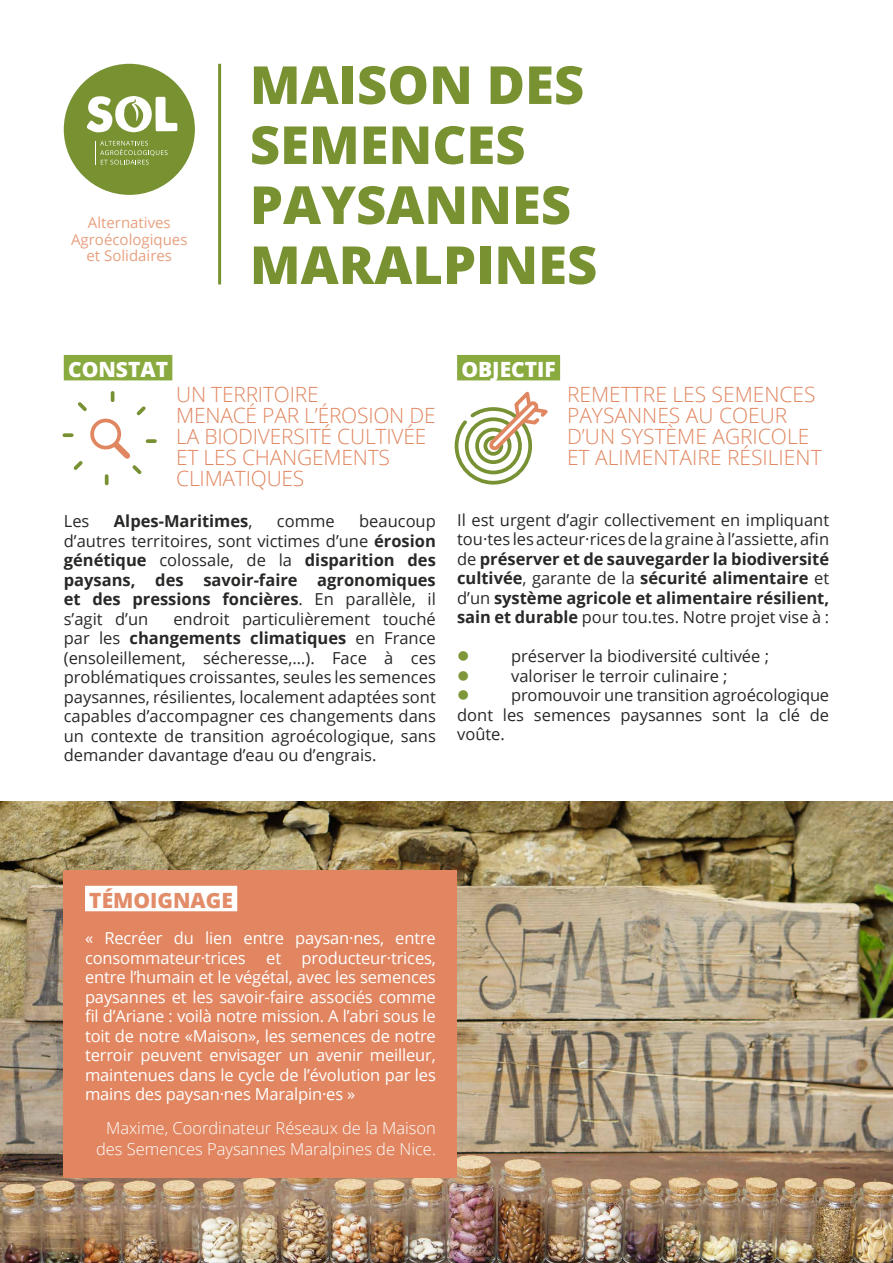
<style>
.page{position:relative;width:893px;height:1263px;background:#fff}
.page>*{position:absolute;margin:0;border:0;box-sizing:border-box;transform-origin:0 0}
.t1{font:800 52.5px/60px "Open Sans";color:#789232}
.t2{font:300 21px/21px "Open Sans";letter-spacing:-.01em;color:#e18661}
.t3{font:800 21px "Open Sans";color:#fff}
.t4{font:800 21px "Open Sans";color:#e28c69}
.t5{font:16.5px/19.5px "Open Sans";color:#282827;text-align:justify}
.t6{font:16.5px/19.5px "Open Sans";letter-spacing:-.01em;color:#fff;text-align:justify}
.t7{font:700 16.5px/19.5px "Open Sans";color:#282827;text-align:justify}
.t8{font:300 16.5px/21px "Open Sans";color:#fff;text-align:right}
.t9{font:15px/16.5px "Open Sans";color:#e7a07f;text-align:center}
.s1{font-weight:400}
.s2{font-weight:700}
</style>
<div class="page">
<img style="left:0;top:801px;width:893px;height:462px">
<div style="left:64px;top:870px;width:393px;height:308px;background:#e18661"></div>
<div style="left:85px;top:886px;width:152px;height:25px;background:#fff"></div>
<div style="left:457px;top:355px;width:103px;height:25px;background:#89aa3e"></div>
<div style="left:64px;top:355px;width:108px;height:25px;background:#89aa3e"></div>
<svg style="left:62px;top:391px;width:95px;height:95px"></svg>
<svg style="left:454px;top:391px;width:94px;height:94px"></svg>
<hr style="left:218px;top:64px;width:3px;height:220px;background:#789232">
<div style="left:64px;top:64px;width:131px;height:131px;background:#789232;border-radius:50%"></div>
<svg style="left:95px;top:141px;width:73px;height:24px"></svg>
<svg style="left:86px;top:96px;width:91px;height:37px"></svg>
<p class="t9" style="left:71px;top:214px;width:118px">Alternatives<br>Agroécologiques et Solidaires</p>
<p class="t3" style="left:68px;top:353px;width:102px">CONSTAT</p>
<h1 class="t1" style="left:250px;top:52px;width:349px">MAISON DES<br>SEMENCES<br>PAYSANNES<br>MARALPINES</h1>
<p class="t3" style="left:461px;top:353px;width:96px">OBJECTIF</p>
<p class="t2" style="left:176px;top:384px;width:261px">UN TERRITOIRE<br>MENACÉ PAR L’ÉROSION DE<br>LA BIODIVERSITÉ CULTIVÉE<br>ET LES CHANGEMENTS<br>CLIMATIQUES</p>
<p class="t7" style="left:64px;top:511px;width:374px;text-indent:295px"><span class="s1">beaucoup d’autres territoires, sont victimes d’une</span> érosion génétique <span class="s1">colossale, de la</span> disparition des paysans, des savoir-faire agronomiques et des pressions foncières<span class="s1">. En parallèle, il s’agit d’un</span></p>
<p class="t5" style="left:64px;top:511px;width:27px">Les</p>
<p class="t7" style="left:114px;top:511px;width:140px">Alpes-Maritimes<span class="s1">,</span></p>
<p class="t5" style="left:277px;top:511px;width:59px">comme</p>
<p class="t5" style="left:64px;top:608px;width:374px;text-indent:110px">endroit particulièrement touché par les <span class="s2">changements climatiques</span> en France (ensoleillement, sécheresse,…). Face à ces problématiques croissantes, seules les semences paysannes, résilientes, localement adaptées sont capables d’accompagner ces changements dans un contexte de transition agroécologique, sans demander davantage d’eau ou d’engrais.</p>
<p class="t2" style="left:567px;top:384px;width:256px">REMETTRE LES SEMENCES<br>PAYSANNES AU COEUR<br>D’UN SYSTÈME AGRICOLE<br>ET ALIMENTAIRE RÉSILIENT</p>
<p class="t5" style="left:457px;top:509px;width:374px">Il est urgent d’agir collectivement en impliquant tou·tes les acteur·rices de la graine à l’assiette, afin de <span class="s2">préserver et de sauvegarder la biodiversité cultivée</span>, garante de la <span class="s2">sécurité alimentaire</span> et d’un <span class="s2">système agricole et alimentaire résilient, sain et durable</span> pour tou.tes. Notre projet vise à :</p>
<p class="t5" style="left:511px;top:646px;width:259px">préserver la biodiversité cultivée ;</p>
<p class="t5" style="left:511px;top:665px;width:218px">valoriser le terroir culinaire ;</p>
<p class="t5" style="left:511px;top:685px;width:320px">promouvoir une transition agroécologique</p>
<p class="t5" style="left:457px;top:704px;width:374px">dont les semences paysannes sont la clé de</p>
<p class="t5" style="left:457px;top:724px;width:49px">voûte.</p>
<p class="t4" style="left:89px;top:884px;width:145px">TÉMOIGNAGE</p>
<p class="t6" style="left:85px;top:928px;width:352px">« Recréer du lien entre paysan·nes, entre consommateur·trices et producteur·trices, entre l’humain et le végétal, avec les semences paysannes et les savoir-faire associés comme fil d’Ariane : voilà notre mission. A l’abri sous le toit de notre «Maison», les semences de notre terroir peuvent envisager un avenir meilleur, maintenues dans le cycle de l’évolution par les mains des paysan·nes Maralpin·es »</p>
<p class="t8" style="left:96px;top:1117px;width:341px">Maxime, Coordinateur Réseaux de la Maison des Semences Paysannes Maralpines de Nice.</p>
</div>
